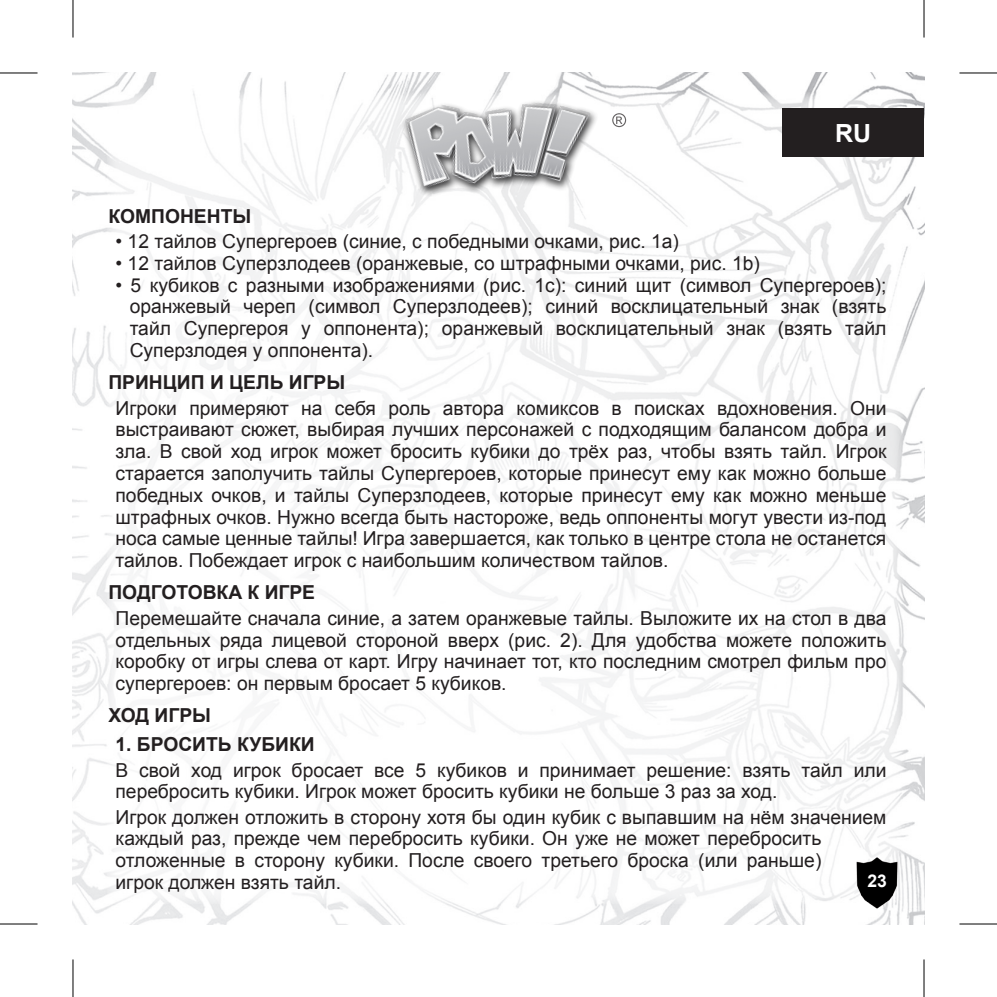
<style>
.page{position:relative;width:997px;height:997px;background:#fff}
.page>*{position:absolute;margin:0;border:0;box-sizing:border-box;transform-origin:0 0}
.t1{font:700 25px "Arial";color:#fff}
.t2{font:19.25px/21.8px "Arial";color:#231f20;text-align:justify}
.t3{font:700 19.25px "Arial";color:#231f20}
.t4{font:700 17.5px "Arial";color:#fff}
</style>
<div class="page">
<img style="left:73px;top:73px;width:850px;height:850px">
<div style="left:107px;top:93px;width:796px;height:811px;background:#fff"></div>
<img style="left:841px;top:846px;width:71px;height:71px">
<div style="left:782px;top:108px;width:141px;height:49px;background:#231f20"></div>
<svg style="left:612px;top:113px;width:14px;height:14px"></svg>
<img style="left:371px;top:73px;width:237px;height:175px">
<hr style="left:0;top:73px;width:38px;height:1px;background:#000">
<hr style="left:959px;top:73px;width:37px;height:1px;background:#000">
<hr style="left:0;top:923px;width:38px;height:1px;background:#000">
<hr style="left:959px;top:923px;width:37px;height:1px;background:#000">
<hr style="left:73px;top:0;width:1px;height:38px;background:#000">
<hr style="left:73px;top:959px;width:1px;height:37px;background:#000">
<hr style="left:923px;top:0;width:1px;height:38px;background:#000">
<hr style="left:923px;top:959px;width:1px;height:37px;background:#000">
<p class="t1" style="left:834px;top:116px;width:38px">RU</p>
<p class="t3" style="left:108px;top:203px;width:144px">КОМПОНЕНТЫ</p>
<p class="t2" style="left:115px;top:231px;width:564px">• 12 тайлов Супергероев (синие, с победными очками, рис. 1a)</p>
<p class="t2" style="left:115px;top:252px;width:645px">• 12 тайлов Суперзлодеев (оранжевые, со штрафными очками, рис. 1b)</p>
<p class="t2" style="left:130px;top:274px;width:758px;text-indent:-14px">• 5 кубиков с разными изображениями (рис. 1с): синий щит (символ Супергероев); оранжевый череп (символ Суперзлодеев); синий восклицательный знак (взять тайл Супергероя у оппонента); оранжевый восклицательный знак (взять тайл Суперзлодея у оппонента).</p>
<p class="t3" style="left:108px;top:369px;width:238px">ПРИНЦИП И ЦЕЛЬ ИГРЫ</p>
<p class="t2" style="left:115px;top:397px;width:772px">Игроки примеряют на себя роль автора комиксов в поисках вдохновения. Они выстраивают сюжет, выбирая лучших персонажей с подходящим балансом добра и зла. В свой ход игрок может бросить кубики до трёх раз, чтобы взять тайл. Игрок старается заполучить тайлы Супергероев, которые принесут ему как можно больше победных очков, и тайлы Суперзлодеев, которые принесут ему как можно меньше штрафных очков. Нужно всегда быть настороже, ведь оппоненты могут увести из-под носа самые ценные тайлы! Игра завершается, как только в центре стола не останется тайлов. Побеждает игрок с наибольшим количеством тайлов.</p>
<p class="t3" style="left:108px;top:579px;width:208px">ПОДГОТОВКА К ИГРЕ</p>
<p class="t2" style="left:115px;top:607px;width:772px">Перемешайте сначала синие, а затем оранжевые тайлы. Выложите их на стол в два отдельных ряда лицевой стороной вверх (рис. 2). Для удобства можете положить коробку от игры слева от карт. Игру начинает тот, кто последним смотрел фильм про супергероев: он первым бросает 5 кубиков.</p>
<p class="t3" style="left:108px;top:702px;width:104px">ХОД ИГРЫ</p>
<p class="t3" style="left:115px;top:731px;width:200px">1. БРОСИТЬ КУБИКИ</p>
<p class="t2" style="left:115px;top:759px;width:772px">В свой ход игрок бросает все 5 кубиков и принимает решение: взять тайл или перебросить кубики. Игрок может бросить кубики не больше 3 раз за ход.</p>
<p class="t2" style="left:115px;top:806px;width:772px;text-align:left">Игрок должен отложить в сторону хотя бы один кубик с выпавшим на нём значением каждый раз, прежде чем перебросить кубики. Он уже не может перебросить отложенные в сторону кубики. После своего третьего броска (или раньше)<br>игрок должен взять тайл.</p>
<p class="t4" style="left:867px;top:869px;width:21px">23</p>
</div>
